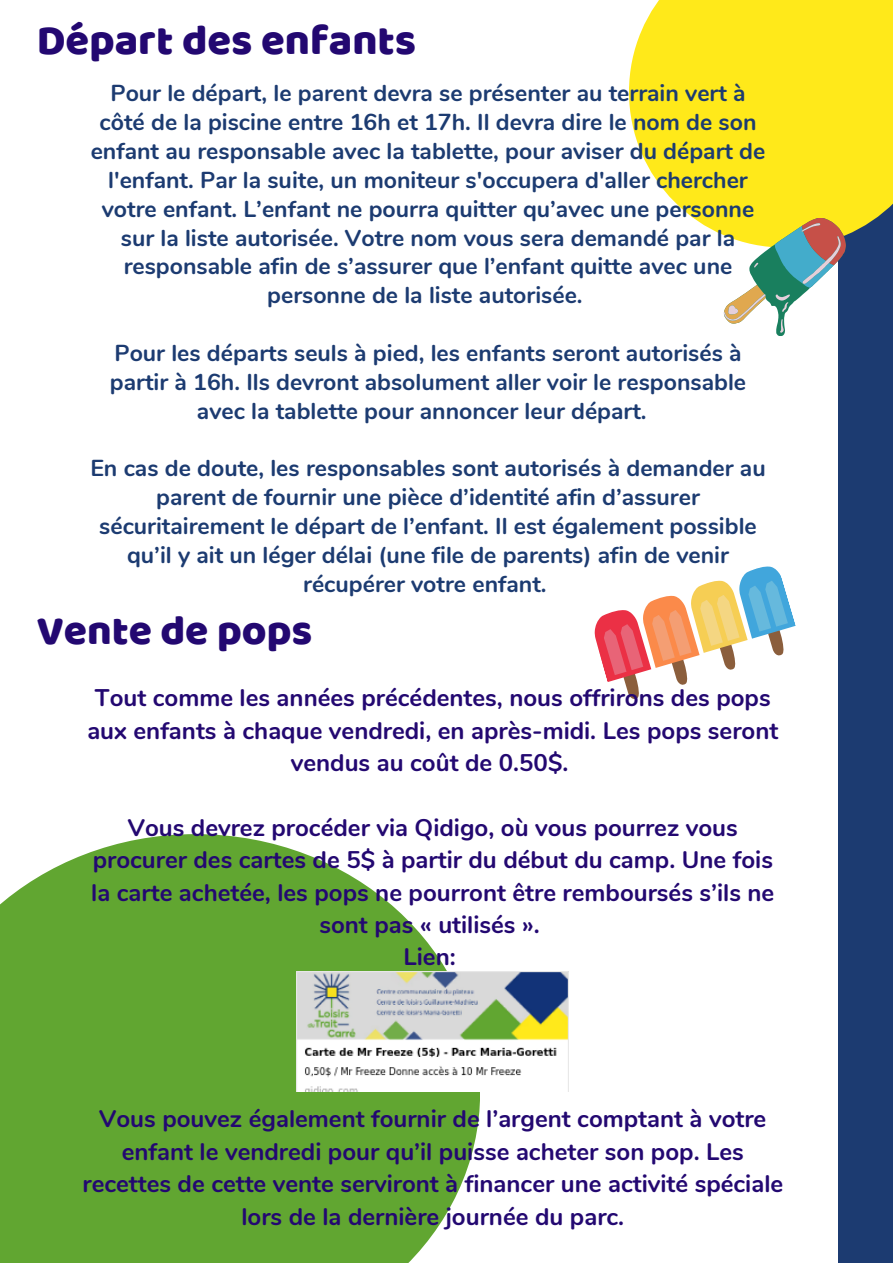
<style>
.page{position:relative;width:893px;height:1264px;background:#fff}
.page>*{position:absolute;margin:0;border:0;box-sizing:border-box;transform-origin:0 0}
.t1{font:43.35px "Baloo";color:#230871}
.t2{font:42.45px "Baloo";color:#230871}
.t3{font:700 24px/32.4px "Nunito";color:#230871;text-align:center}
.t4{font:700 23.1px/28.8px "Nunito";color:#1c3b71;text-align:center}
</style>
<div class="page">
<svg style="left:0;top:834px;width:480px;height:428px;fill:#61a631"></svg>
<div style="left:838px;top:0;width:54px;height:1262px;background:#1c3b71"></div>
<svg style="left:629px;top:0;width:263px;height:235px;fill:#ffe91a"></svg>
<svg style="left:594px;top:566px;width:201px;height:133px"></svg>
<svg style="left:722px;top:213px;width:125px;height:123px"></svg>
<img style="left:297px;top:971px;width:272px;height:120px">
<p class="t1" style="left:37px;top:14px;width:381px">Départ des enfants</p>
<p class="t4" style="left:91px;top:79px;width:676px">Pour le départ, le parent devra se présenter au terrain vert à côté de la piscine entre 16h et 17h. Il devra dire le nom de son enfant au responsable avec la tablette, pour aviser du départ de l'enfant. Par la suite, un moniteur s'occupera d'aller chercher votre enfant. L’enfant ne pourra quitter qu’avec une personne sur la liste autorisée. Votre nom vous sera demandé par la responsable afin de s’assurer que l’enfant quitte avec une personne de la liste autorisée.</p>
<p class="t4" style="left:110px;top:339px;width:637px">Pour les départs seuls à pied, les enfants seront autorisés à partir à 16h. Ils devront absolument aller voir le responsable avec la tablette pour annoncer leur départ.</p>
<p class="t4" style="left:90px;top:454px;width:676px">En cas de doute, les responsables sont autorisés à demander au parent de fournir une pièce d’identité afin d’assurer sécuritairement le départ de l’enfant. Il est également possible qu’il y ait un léger délai (une file de parents) afin de venir récupérer votre enfant.</p>
<p class="t2" style="left:37px;top:604px;width:277px">Vente de pops</p>
<p class="t3" style="left:87px;top:682px;width:692px">Tout comme les années précédentes, nous offrirons des pops aux enfants à chaque vendredi, en après-midi. Les pops seront vendus au coût de 0.50$.</p>
<p class="t3" style="left:91px;top:811px;width:684px">Vous devrez procéder via Qidigo, où vous pourrez vous procurer des cartes de 5$ à partir du début du camp. Une fois la carte achetée, les pops ne pourront être remboursés s’ils ne sont pas « utilisés ».</p>
<p class="t3" style="left:403px;top:941px;width:54px">Lien:</p>
<p class="t3" style="left:82px;top:1103px;width:702px">Vous pouvez également fournir de l’argent comptant à votre enfant le vendredi pour qu’il puisse acheter son pop. Les recettes de cette vente serviront à financer une activité spéciale lors de la dernière journée du parc.</p>
</div>
